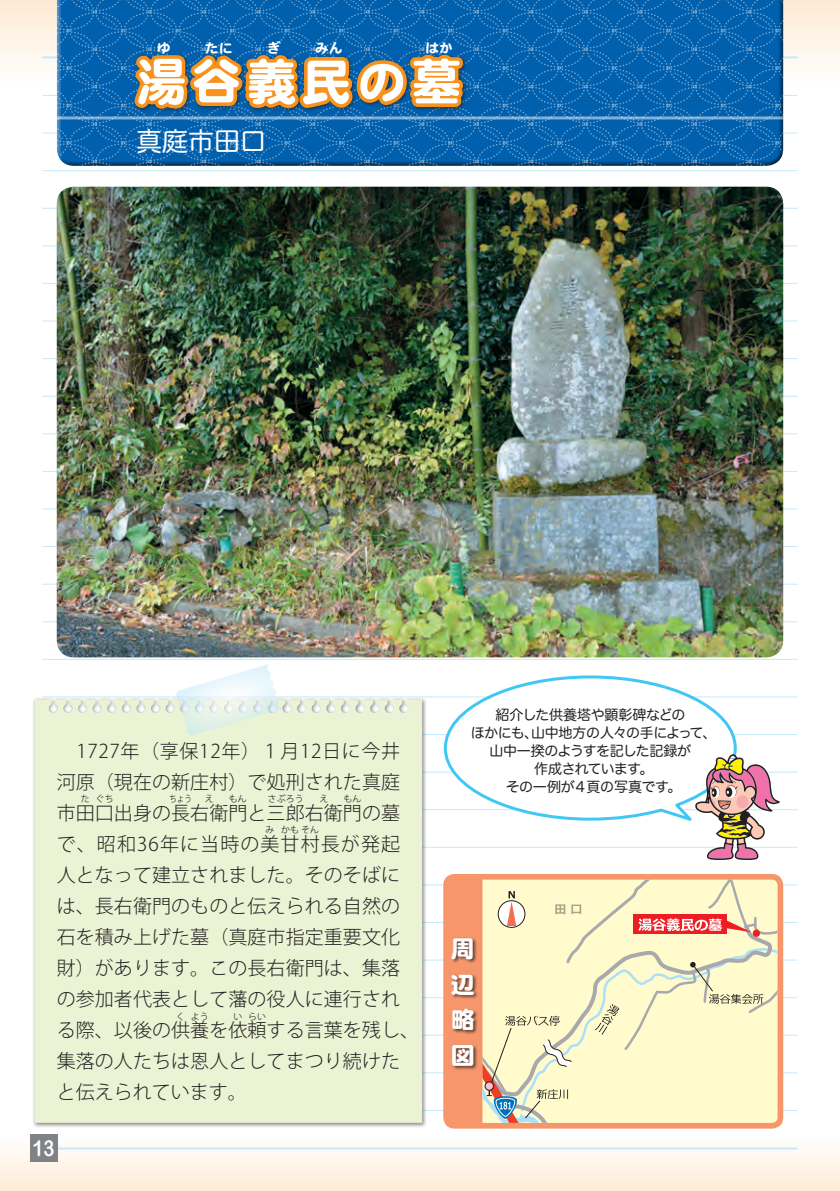
<style>
.page{position:relative;width:840px;height:1191px;background:#fff}
.page>*{position:absolute;margin:0;border:0;box-sizing:border-box;transform-origin:0 0}
.t1{font:50px "DF Maru Gothic Std W9";letter-spacing:.1em;color:#fff}
.t2{font:26px "Hira Maru Pro N W4";color:#fff}
.t3{font:24px/35.4px "DF Maru Gothic Std W9";color:#fff;text-align:justify}
.t4{font:22px "Arial Rounded MT Bold";color:#fff;scale:.85 1}
.t5{font:300 19px/31px "Koz Go Pr 6 N";letter-spacing:.005em;color:#231f20}
.t6{font:300 19px "Koz Go Pr 6 N";letter-spacing:.055em;color:#231f20}
.t7{font:14px/18px "Hira Maru Pro N W4";letter-spacing:-.035em;color:#231f20;text-align:center}
.t8{font:14px "DF Maru Gothic Std W9";color:#fff}
.t9{font:300 9px "Koz Go Pr 6 N";color:#231f20}
.t10{font:300 9px "Koz Go Pr 6 N";color:#231f20;scale:.85 1}
.s1{color:#f7931d}
</style>
<div class="page">
<div style="left:0;top:0;width:839px;height:83px;background:linear-gradient(to bottom,#fae7d0,#f9fbfb)"></div>
<div style="left:0;top:1134px;width:839px;height:57px;background:linear-gradient(to bottom,#feffff,#feecd6)"></div>
<hr style="left:43px;top:56px;width:754px;height:2px;background:#c6eafa">
<hr style="left:43px;top:1147px;width:754px;height:2px;background:#c6eafa">
<hr style="left:43px;top:95px;width:754px;height:1px;background:#c6eafa">
<hr style="left:43px;top:396px;width:754px;height:1px;background:#c6eafa">
<hr style="left:43px;top:696px;width:754px;height:1px;background:#c6eafa">
<hr style="left:43px;top:245px;width:754px;height:1px;background:#c6eafa">
<hr style="left:43px;top:546px;width:754px;height:1px;background:#c6eafa">
<hr style="left:43px;top:847px;width:754px;height:1px;background:#c6eafa">
<hr style="left:43px;top:1110px;width:754px;height:1px;background:#c6eafa">
<hr style="left:43px;top:170px;width:754px;height:1px;background:#c6eafa">
<hr style="left:43px;top:471px;width:754px;height:1px;background:#c6eafa">
<hr style="left:43px;top:771px;width:754px;height:1px;background:#c6eafa">
<hr style="left:43px;top:1034px;width:754px;height:1px;background:#c6eafa">
<hr style="left:43px;top:321px;width:754px;height:1px;background:#c6eafa">
<hr style="left:43px;top:621px;width:754px;height:1px;background:#c6eafa">
<hr style="left:43px;top:922px;width:754px;height:1px;background:#c6eafa">
<hr style="left:43px;top:133px;width:754px;height:1px;background:#c6eafa">
<hr style="left:43px;top:433px;width:754px;height:1px;background:#c6eafa">
<hr style="left:43px;top:734px;width:754px;height:1px;background:#c6eafa">
<hr style="left:43px;top:997px;width:754px;height:1px;background:#c6eafa">
<hr style="left:43px;top:283px;width:754px;height:1px;background:#c6eafa">
<hr style="left:43px;top:584px;width:754px;height:1px;background:#c6eafa">
<hr style="left:43px;top:884px;width:754px;height:1px;background:#c6eafa">
<hr style="left:43px;top:208px;width:754px;height:1px;background:#c6eafa">
<hr style="left:43px;top:508px;width:754px;height:1px;background:#c6eafa">
<hr style="left:43px;top:809px;width:754px;height:1px;background:#c6eafa">
<hr style="left:43px;top:1072px;width:754px;height:1px;background:#c6eafa">
<hr style="left:43px;top:358px;width:754px;height:1px;background:#c6eafa">
<hr style="left:43px;top:659px;width:754px;height:1px;background:#c6eafa">
<hr style="left:43px;top:959px;width:754px;height:1px;background:#c6eafa">
<svg style="left:442px;top:675px;width:295px;height:146px"></svg>
<img style="left:57px;top:187px;width:725px;height:470px">
<div style="left:32px;top:697px;width:395px;height:430px;background:#231f20;opacity:.5"></div>
<div style="left:35px;top:699px;width:387px;height:423px;background:#eaf3d4"></div>
<svg style="left:176px;top:664px;width:105px;height:72px"></svg>
<div style="left:443px;top:874px;width:339px;height:254px;background:#f7966b;border-radius:11px"></div>
<svg style="left:482px;top:879px;width:295px;height:244px;background:#f6eec5"></svg>
<svg style="left:57px;top:0;width:725px;height:166px;background:#286b9e"></svg>
<svg style="left:694px;top:754px;width:85px;height:106px"></svg>
<div style="left:450px;top:937px;width:29px;height:133px;background:#231f20;opacity:.75"></div>
<div style="left:30px;top:1134px;width:27px;height:27px;background:#808285"></div>
<p class="t8" style="left:157px;top:40px;width:15px">ゆ</p>
<p class="t8" style="left:205px;top:40px;width:29px">たに</p>
<p class="t8" style="left:267px;top:40px;width:15px">ぎ</p>
<p class="t8" style="left:315px;top:40px;width:29px">みん</p>
<p class="t8" style="left:425px;top:40px;width:29px">はか</p>
<h1 class="t1" style="left:136px;top:55px;width:326px"><span class="s1">湯</span>谷義民の墓</h1>
<h2 class="t2" style="left:136px;top:119px;width:131px">真庭市田口</h2>
<p class="t5" style="left:57px;top:736px;width:345px;text-align:justify">　1727年（享保12年）１月12日に今井河原（現在の新庄村）で処刑された真庭市田口出身の長右衛門と三郎右衛門の墓</p>
<p class="t9" style="left:81px;top:794px;width:10px">た</p>
<p class="t9" style="left:95px;top:794px;width:19px">ぐち</p>
<p class="t10" style="left:169px;top:794px;width:28px">ちょう</p>
<p class="t9" style="left:205px;top:794px;width:10px">え</p>
<p class="t9" style="left:229px;top:794px;width:19px">もん</p>
<p class="t9" style="left:267px;top:794px;width:38px">さぶろう</p>
<p class="t9" style="left:319px;top:794px;width:10px">え</p>
<p class="t9" style="left:343px;top:794px;width:19px">もん</p>
<p class="t6" style="left:57px;top:833px;width:345px">で、昭和36年に当時の美甘村長が発起</p>
<p class="t9" style="left:265px;top:825px;width:10px">み</p>
<p class="t9" style="left:281px;top:825px;width:40px">かもそん</p>
<p class="t5" style="left:57px;top:860px;width:363px">人となって建立されました。そのそばには、長右衛門のものと伝えられる自然の石を積み上げた墓（真庭市指定重要文化財）があります。この長右衛門は、集落の参加者代表として藩の役人に連行される際、以後の供養を依頼する言葉を残し、</p>
<p class="t9" style="left:176px;top:1011px;width:10px">く</p>
<p class="t9" style="left:191px;top:1011px;width:19px">よう</p>
<p class="t9" style="left:233px;top:1011px;width:10px">い</p>
<p class="t9" style="left:248px;top:1011px;width:19px">らい</p>
<p class="t5" style="left:57px;top:1046px;width:344px">集落の人たちは恩人としてまつり続けたと伝えられています。</p>
<p class="t4" style="left:32px;top:1135px;width:28px">13</p>
<p class="t7" style="left:470px;top:705px;width:247px">紹介した供養塔や顕彰碑などの<br>ほかにも、山中地方の人々の手によって、山中一揆のようすを記した記録が<br>作成されています。<br>その一例が４頁の写真です。</p>
<p class="t3" style="left:450px;top:930px;width:25px">周辺略図</p>
</div>
